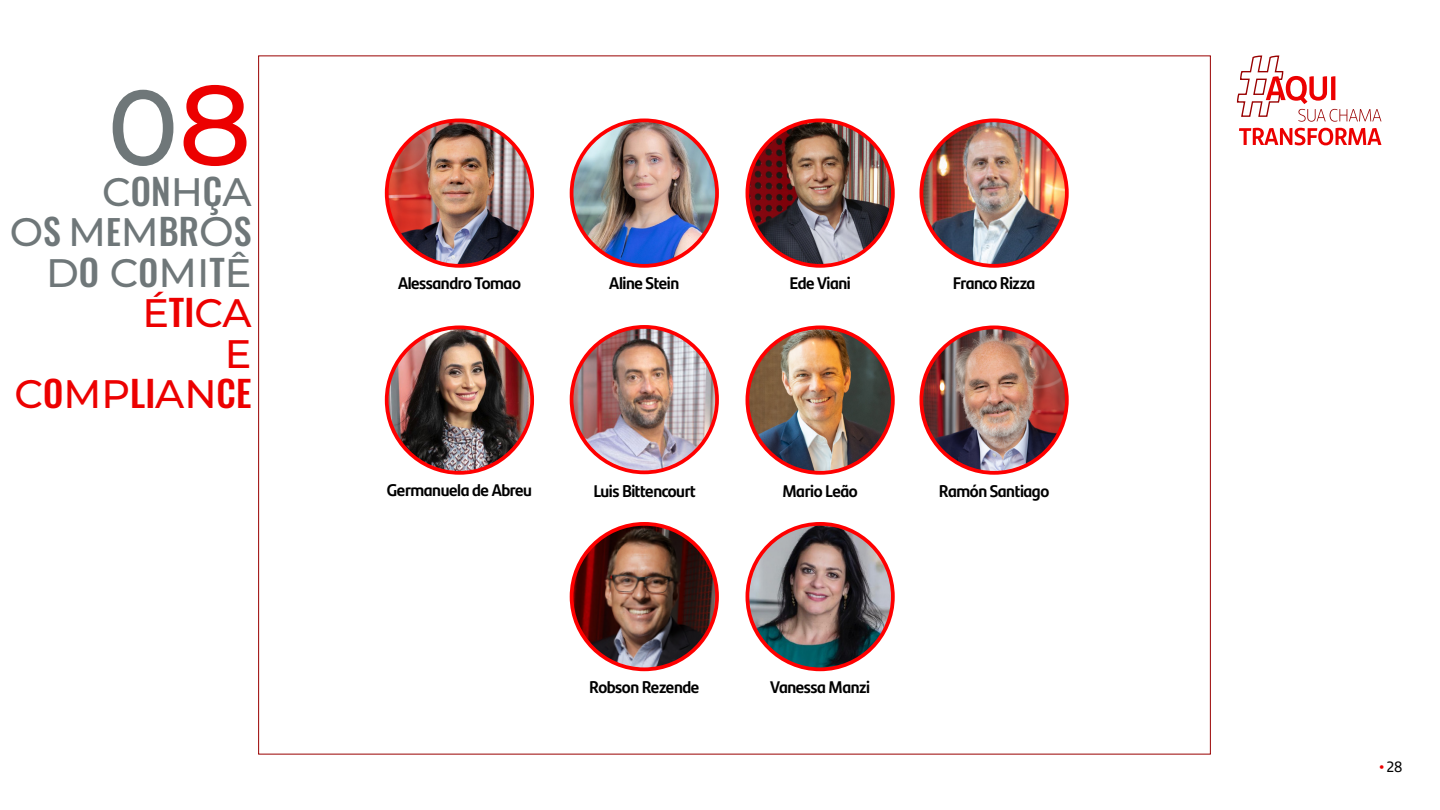
<style>
.page{position:relative;width:1440px;height:810px;background:#fff}
.page>*{position:absolute;margin:0;border:0;box-sizing:border-box;transform-origin:0 0}
.t1{font:500 106.5px "Montserrat";color:#6f7779}
.t2{font:500 39.75px/40.5px "Montserrat";color:#ec0000;text-align:right}
.t3{font:500 39.75px "Montserrat";color:#6f7779}
.t4{font:500 36px "Oswald";color:#6f7779}
.t5{font:700 16.88px "Santander Headline";letter-spacing:-.025em;color:#000}
.t6{font:15px "Santander Text";color:#000}
.s1{font-size:113.25px;color:#ec0000}
.s2{font-family:"Oswald";font-size:36px}
.s3{font-family:"Montserrat";font-size:39.75px}
.s4{font-size:34.5px}
.s5{font-family:"Montserrat";font-size:41.25px}
.s6{color:#6f7779}
.s7{font-family:"Oswald";font-size:36px;color:#6f7779}
.s8{font-family:"Oswald";font-size:35.25px;color:#6f7779}
.s9{font-size:40.5px;color:#6f7779}
.s10{font-weight:700;color:#ec0000}
</style>
<div class="page">
<svg style="left:1239px;top:128px;width:143px;height:17px"></svg>
<svg style="left:1236px;top:55px;width:146px;height:67px"></svg>
<img style="left:387px;top:120px;width:145px;height:146px;border-radius:73px">
<div style="left:385px;top:119px;width:149px;height:149px;border:4px solid #f00;border-radius:50%"></div>
<img style="left:921px;top:327px;width:146px;height:146px;border-radius:73px">
<div style="left:919px;top:326px;width:150px;height:149px;border:4px solid #f00;border-radius:50%"></div>
<img style="left:572px;top:120px;width:145px;height:146px;border-radius:73px">
<div style="left:570px;top:119px;width:149px;height:149px;border:4px solid #f00;border-radius:50%"></div>
<img style="left:572px;top:524px;width:145px;height:145px;border-radius:73px">
<div style="left:570px;top:522px;width:149px;height:149px;border:4px solid #f00;border-radius:50%"></div>
<img style="left:747px;top:120px;width:146px;height:146px;border-radius:73px">
<div style="left:746px;top:119px;width:149px;height:149px;border:4px solid #f00;border-radius:50%"></div>
<img style="left:921px;top:120px;width:146px;height:146px;border-radius:73px">
<div style="left:919px;top:119px;width:150px;height:149px;border:4px solid #f00;border-radius:50%"></div>
<img style="left:387px;top:327px;width:145px;height:146px;border-radius:73px">
<div style="left:385px;top:326px;width:149px;height:149px;border:4px solid #f00;border-radius:50%"></div>
<img style="left:747px;top:524px;width:146px;height:145px;border-radius:73px">
<div style="left:746px;top:522px;width:149px;height:149px;border:4px solid #f00;border-radius:50%"></div>
<img style="left:747px;top:327px;width:146px;height:146px;border-radius:73px">
<div style="left:746px;top:326px;width:149px;height:149px;border:4px solid #f00;border-radius:50%"></div>
<img style="left:572px;top:327px;width:145px;height:145px;border-radius:73px">
<div style="left:570px;top:325px;width:149px;height:149px;border:4px solid #f00;border-radius:50%"></div>
<h1 class="t1" style="left:108px;top:53px;width:145px">0<span class="s1">8</span></h1>
<h2 class="t3" style="left:102px;top:164px;width:151px">C<span class="s2">ON</span>H<span class="s2">Ç</span>A</h2>
<h3 class="t4" style="left:10px;top:213px;width:243px"><span class="s3">O</span>S <span class="s3">M</span><span class="s4">E</span><span class="s3">M</span>BR<span class="s5">O</span>S</h3>
<h2 class="t2" style="left:15px;top:251px;width:238px"><span class="s6">D</span><span class="s7">O</span> <span class="s6">C</span><span class="s8">O</span><span class="s9">M</span><span class="s6">I</span><span class="s7">T</span><span class="s6">Ê<br></span>É<span class="s2">TI</span>CA<br>E<br>C<span class="s2">O</span>MP<span class="s2">LI</span>AN<span class="s2">CE</span></h2>
<p class="t5" style="left:398px;top:270px;width:124px">Alessandro Tomao</p>
<p class="t5" style="left:609px;top:270px;width:72px">Aline Stein</p>
<p class="t5" style="left:953px;top:270px;width:84px">Franco Rizza</p>
<p class="t5" style="left:789px;top:270px;width:63px">Ede Viani</p>
<p class="t5" style="left:387px;top:477px;width:147px">Germanuela de Abreu</p>
<p class="t5" style="left:593px;top:478px;width:104px">Luis Bittencourt</p>
<p class="t5" style="left:782px;top:478px;width:77px">Mario Leão</p>
<p class="t5" style="left:939px;top:478px;width:112px">Ramón Santiago</p>
<p class="t5" style="left:589px;top:674px;width:112px">Robson Rezende</p>
<p class="t5" style="left:770px;top:674px;width:102px">Vanessa Manzi</p>
<p class="t6" style="left:1378px;top:756px;width:26px"><span class="s10">•</span> 28</p>
</div>
